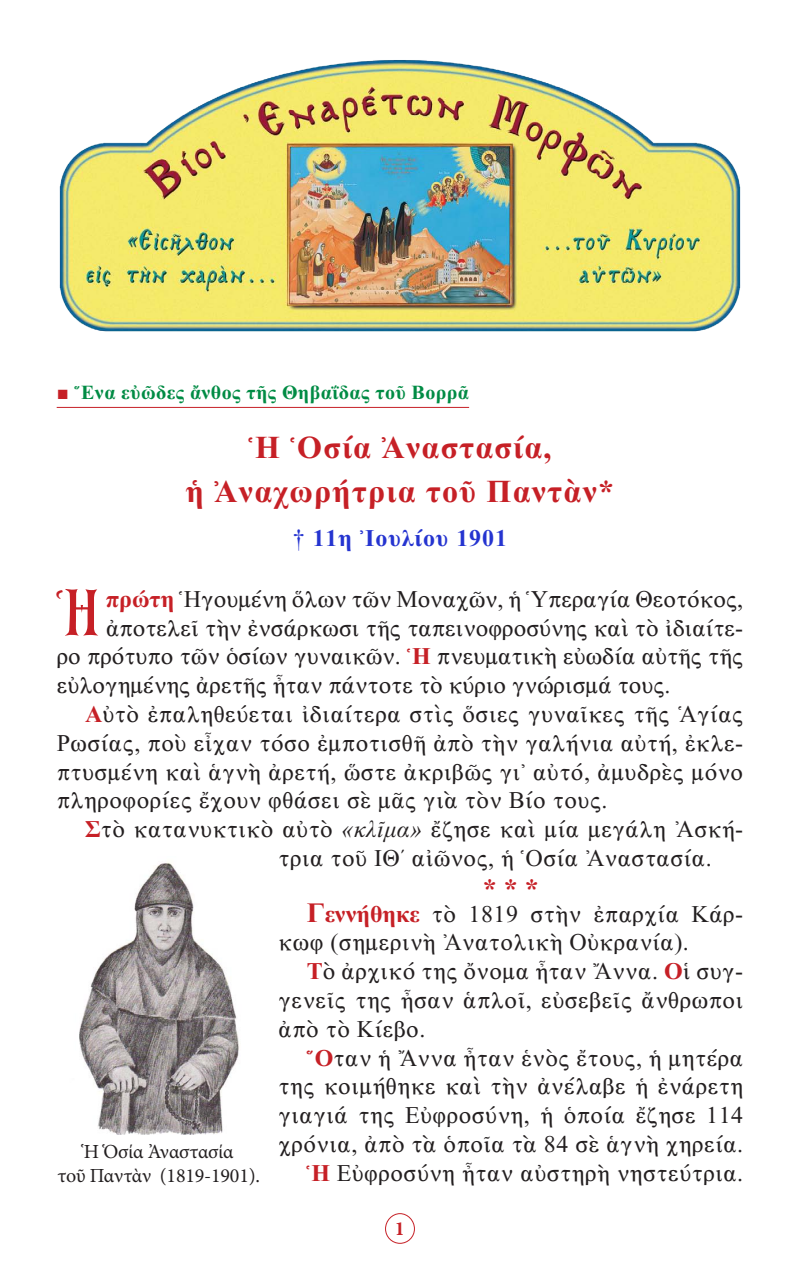
<style>
.page{position:relative;width:800px;height:1270px;background:#fff}
.page>*{position:absolute;margin:0;border:0;box-sizing:border-box;transform-origin:0 0}
.t1{font:700 43.4px "Palatino Linotype";color:#c62026}
.t2{font:32px "CTOS New Times Bold Test 1";letter-spacing:.04em;color:#c62026}
.Asteriskoi{font:28px "CTOS New Times Bold Test 1";color:#c62026}
.t3{font:24px/28.8px "CTOS New Times Roman Test 1";letter-spacing:.02em;color:#231f20;text-align:justify}
.t4{font:24px "CTOS New Times Roman Test 1";color:#231f20}
.t5{font:24px "CTOS New Times Bold Test 1";letter-spacing:.04em;color:#2534d0}
.t6{font:20px "Minion Pro";letter-spacing:-.01em;color:#231f20}
.t7{font:20px "CTOS New Times Bold Test 1";letter-spacing:.02em;color:#008b44}
.t8{font:700 20px "Minion Pro";color:#c62026}
.s1{font-family:"CTOS New Times Roman Test 1";color:#c62026}
.s2{font-family:"CTOS New Times Roman Test 1"}
.s3{font-family:"BYZIMAK";font-weight:400;font-size:65.2px}
.s4{font-family:"CTOS New Times Bold Test 1";color:#c62026}
.s5{font-family:"CTOS New Times Italic Test 1"}
.s6{font-family:"CTOS New Times Bold Test 1";font-size:28px;color:#c62026}
</style>
<div class="page">
<div style="left:385px;top:1213px;width:30px;height:31px;border:1px solid #c62026;border-radius:50%"></div>
<hr style="left:57px;top:407px;width:412px;height:1px;background:#c62026">
<img style="left:59px;top:60px;width:682px;height:272px">
<img style="left:79px;top:862px;width:160px;height:272px">
<p class="t7" style="left:57px;top:382px;width:414px"><span class="s1">■</span> Ἕνα εὐῶδες ἄνθος τῆς Θηβαΐδας τοῦ Βορρᾶ</p>
<p class="t2" style="left:248px;top:429px;width:305px">Ἡ Ὁσία Ἀναστασία,</p>
<p class="t2" style="left:186px;top:473px;width:430px">ἡ Ἀναχωρήτρια τοῦ Παντὰν*</p>
<p class="t5" style="left:293px;top:525px;width:216px"><span class="s2">†</span> 11η Ἰουλίου 1901</p>
<p class="t1" style="left:53px;top:576px;width:48px">῾<span class="s3">Η</span></p>
<p class="t4" style="left:106px;top:586px;width:639px"><span class="s4">πρώτη</span> Ἡγουμένη ὅλων τῶν Μοναχῶν, ἡ Ὑπεραγία Θεοτόκος,</p>
<p class="t4" style="left:106px;top:615px;width:639px">ἀποτελεῖ τὴν ἐνσάρκωσι τῆς ταπεινοφροσύνης καὶ τὸ ἰδιαίτε-</p>
<p class="t4" style="left:57px;top:643px;width:688px">ρο πρότυπο τῶν ὁσίων γυναικῶν. <span class="s4">Ἡ</span> πνευματικὴ εὐωδία αὐτῆς τῆς</p>
<p class="t4" style="left:57px;top:672px;width:615px">εὐλογημένης ἀρετῆς ἦταν πάντοτε τὸ κύριο γνώρισμά τους.</p>
<p class="t3" style="left:57px;top:700px;width:688px;text-indent:28px"><span class="s4">Α</span>ὐτὸ ἐπαληθεύεται ἰδιαίτερα στὶς ὅσιες γυναῖκες τῆς Ἁγίας Ρωσίας, ποὺ εἶχαν τόσο ἐμποτισθῆ ἀπὸ τὴν γαλήνια αὐτή, ἐκλε&shy;πτυσμένη καὶ ἁγνὴ ἀρετή, ὥστε ἀκριβῶς γι᾿ αὐτό, ἀμυδρὲς μόνο πληροφορίες ἔχουν φθάσει σὲ μᾶς γιὰ τὸν Βίο τους.</p>
<p class="t3" style="left:279px;top:815px;width:466px;text-indent:-193px"><span class="s4">Σ</span>τὸ κατανυκτικὸ αὐτὸ <span class="s5">«κλῖμα»</span> ἔζησε καὶ μία μεγάλη Ἀσκή&shy;τρια τοῦ ΙΘ´ αἰῶνος, ἡ Ὁσία Ἀναστασία.</p>
<p class="Asteriskoi" style="left:483px;top:873px;width:57px">* * *</p>
<p class="t3" style="left:279px;top:899px;width:466px;text-indent:28px"><span class="s6">Γ</span><span class="s4">εννήθηκε</span> τὸ 1819 στὴν ἐπαρχία Κάρ&shy;κωφ (σημερινὴ Ἀνατολικὴ Οὐκρανία).</p>
<p class="t3" style="left:279px;top:957px;width:466px;text-indent:28px"><span class="s4">Τ</span>ὸ ἀρχικό της ὄνομα ἦταν Ἄννα. <span class="s4">Ο</span>ἱ συγ&shy;γενεῖς της ἦσαν ἁπλοῖ, εὐσεβεῖς ἄνθρωποι ἀπὸ τὸ Κίεβο.</p>
<p class="t3" style="left:279px;top:1043px;width:466px;text-indent:28px"><span class="s4">Ὅ</span>ταν ἡ Ἄννα ἦταν ἑνὸς ἔτους, ἡ μητέρα της κοιμήθηκε καὶ τὴν ἀνέλαβε ἡ ἐνάρετη γιαγιά της Εὐφροσύνη, ἡ ὁποία ἔζησε 114 χρόνια, ἀπὸ τὰ ὁποῖα τὰ 84 σὲ ἁγνὴ χηρεία.</p>
<p class="t3" style="left:306px;top:1158px;width:438px"><span class="s4">Ἡ</span> Εὐφροσύνη ἦταν αὐστηρὴ νηστεύτρια.</p>
<p class="t6" style="left:84px;top:1139px;width:151px">Ἡ Ὁσία Ἀναστασία</p>
<p class="t6" style="left:58px;top:1163px;width:204px">τοῦ Παντὰν (1819-1901).</p>
<p class="t8" style="left:395px;top:1215px;width:11px">1</p>
</div>
